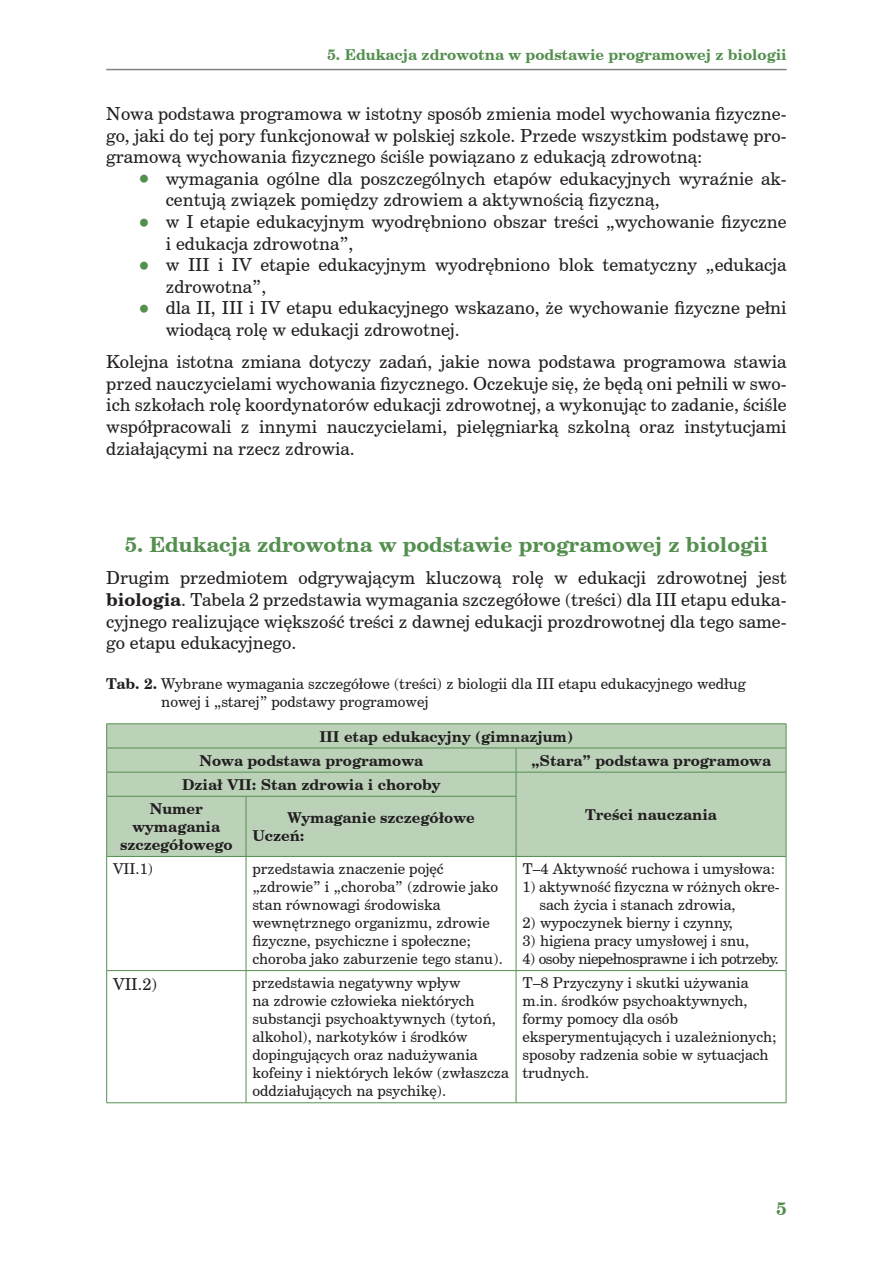
<style>
.page{position:relative;width:893px;height:1263px;background:#fff}
.page>*{position:absolute;margin:0;border:0;box-sizing:border-box;transform-origin:0 0}
.t1{font:700 21px "Century Schoolbook BT";color:#548f4f}
.t2{font:18px/21.6px "Century Schoolbook BT";color:#231f20}
.t3{font:700 18px "Century Schoolbook BT";color:#548f4f}
.t4{font:16.5px "Century Schoolbook BT";color:#231f20}
.t5{font:15px/18px "Century Schoolbook BT";color:#231f20}
.t6{font:700 15px/24.2px "Century Schoolbook BT";color:#231f20}
.t7{font:700 15px "Century Schoolbook BT";color:#548f4f}
.t8{font:15px "Century Schoolbook BT";letter-spacing:-.03em;color:#231f20}
.s1{font-size:27px;color:#548f4f}
.s2{font-weight:700}
</style>
<div class="page">
<hr style="left:106px;top:69px;width:681px;height:1px;background:#808285">
<div style="left:107px;top:724px;width:679px;height:132px;background:#bbd2b9"></div>
<hr style="left:106px;top:748px;width:140px;height:1px;background:#548f4f">
<hr style="left:246px;top:748px;width:270px;height:1px;background:#548f4f">
<hr style="left:516px;top:748px;width:270px;height:1px;background:#548f4f">
<hr style="left:106px;top:772px;width:140px;height:1px;background:#548f4f">
<hr style="left:246px;top:772px;width:270px;height:1px;background:#548f4f">
<hr style="left:516px;top:772px;width:270px;height:1px;background:#548f4f">
<svg style="left:516px;top:748px;width:1px;height:48px"></svg>
<hr style="left:106px;top:796px;width:140px;height:1px;background:#548f4f">
<hr style="left:246px;top:796px;width:270px;height:1px;background:#548f4f">
<hr style="left:246px;top:797px;width:1px;height:59px;background:#548f4f">
<hr style="left:516px;top:797px;width:1px;height:59px;background:#548f4f">
<hr style="left:246px;top:857px;width:1px;height:113px;background:#548f4f">
<hr style="left:516px;top:857px;width:1px;height:113px;background:#548f4f">
<hr style="left:106px;top:970px;width:140px;height:1px;background:#548f4f">
<hr style="left:246px;top:970px;width:270px;height:1px;background:#548f4f">
<hr style="left:246px;top:971px;width:1px;height:131px;background:#548f4f">
<hr style="left:516px;top:970px;width:270px;height:1px;background:#548f4f">
<hr style="left:516px;top:971px;width:1px;height:131px;background:#548f4f">
<hr style="left:106px;top:1102px;width:140px;height:1px;background:#548f4f">
<hr style="left:246px;top:1102px;width:270px;height:1px;background:#548f4f">
<hr style="left:516px;top:1102px;width:270px;height:1px;background:#548f4f">
<hr style="left:106px;top:857px;width:1px;height:113px;background:#548f4f">
<hr style="left:786px;top:857px;width:1px;height:113px;background:#548f4f">
<hr style="left:106px;top:971px;width:1px;height:131px;background:#548f4f">
<hr style="left:786px;top:971px;width:1px;height:131px;background:#548f4f">
<hr style="left:106px;top:723px;width:140px;height:1px;background:#548f4f">
<hr style="left:246px;top:723px;width:270px;height:1px;background:#548f4f">
<hr style="left:516px;top:723px;width:270px;height:1px;background:#548f4f">
<svg style="left:106px;top:724px;width:1px;height:72px"></svg>
<svg style="left:786px;top:724px;width:1px;height:72px"></svg>
<hr style="left:106px;top:797px;width:1px;height:59px;background:#548f4f">
<hr style="left:786px;top:796px;width:1px;height:60px;background:#548f4f">
<hr style="left:106px;top:856px;width:140px;height:1px;background:#548f4f">
<hr style="left:246px;top:856px;width:270px;height:1px;background:#548f4f">
<hr style="left:516px;top:856px;width:270px;height:1px;background:#548f4f">
<p class="t7" style="left:327px;top:44px;width:461px">5. Edukacja zdrowotna w podstawie programowej z biologii</p>
<p class="t2" style="left:106px;top:102px;width:682px;text-align:justify">Nowa podstawa programowa w istotny sposób zmienia model wychowania fizyczne&shy;go, jaki do tej pory funkcjonował w polskiej szkole. Przede wszystkim podstawę pro&shy;gramową wychowania fizycznego ściśle powiązano z edukacją zdrowotną:</p>
<p class="t2" style="left:166px;top:167px;width:622px;text-indent:-30px"><span class="s1">•</span> wymagania ogólne dla poszczególnych etapów edukacyjnych wyraźnie ak&shy;centują związek pomiędzy zdrowiem a aktywnością fizyczną,</p>
<p class="t2" style="left:166px;top:210px;width:622px;text-indent:-30px"><span class="s1">•</span> w I etapie edukacyjnym wyodrębniono obszar treści „wychowanie fizyczne i edukacja zdrowotna”,</p>
<p class="t2" style="left:166px;top:253px;width:622px;text-indent:-30px"><span class="s1">•</span> w III i IV etapie edukacyjnym wyodrębniono blok tematyczny „edukacja zdrowotna”,</p>
<p class="t2" style="left:166px;top:297px;width:622px;text-indent:-30px"><span class="s1">•</span> dla II, III i IV etapu edukacyjnego wskazano, że wychowanie fizyczne pełni wiodącą rolę w edukacji zdrowotnej.</p>
<p class="t2" style="left:106px;top:351px;width:682px;text-align:justify">Kolejna istotna zmiana dotyczy zadań, jakie nowa podstawa programowa stawia przed nauczycielami wychowania fizycznego. Oczekuje się, że będą oni pełnili w swo&shy;ich szkołach rolę koordynatorów edukacji zdrowotnej, a wykonując to zadanie, ściśle współpracowali z innymi nauczycielami, pielęgniarką szkolną oraz instytucjami działającymi na rzecz zdrowia.</p>
<p class="t1" style="left:125px;top:530px;width:645px">5. Edukacja zdrowotna w podstawie programowej z biologii</p>
<p class="t2" style="left:106px;top:567px;width:682px;text-align:justify">Drugim przedmiotem odgrywającym kluczową rolę w edukacji zdrowotnej jest <span class="s2">biologia</span>. Tabela 2 przedstawia wymagania szczegółowe (treści) dla III etapu eduka&shy;cyjnego realizujące większość treści z dawnej edukacji prozdrowotnej dla tego same&shy;go etapu edukacyjnego.</p>
<p class="t5" style="left:161px;top:674px;width:586px;text-indent:-55px"><span class="s2">Tab. 2.</span> Wybrane wymagania szczegółowe (treści) z biologii dla III etapu edukacyjnego według nowej i „starej” podstawy programowej</p>
<p class="t6" style="left:200px;top:724px;width:375px;text-indent:120px">III etap edukacyjny (gimnazjum)<br>Nowa podstawa programowa</p>
<p class="t6" style="left:531px;top:748px;width:242px">„Stara” podstawa programowa</p>
<p class="t6" style="left:150px;top:772px;width:292px;text-indent:32px">Dział VII: Stan zdrowia i choroby<br>Numer</p>
<p class="t6" style="left:585px;top:802px;width:133px">Treści nauczania</p>
<p class="t6" style="left:120px;top:817px;width:114px;line-height:18px;text-align:center">wymagania szczegółowego</p>
<p class="t6" style="left:252px;top:808px;width:224px;line-height:18px;text-indent:35px">Wymaganie szczegółowe<br>Uczeń:</p>
<p class="t5" style="left:113px;top:859px;width:42px">VII.1)</p>
<p class="t5" style="left:252px;top:859px;width:252px">przedstawia znaczenie pojęć „zdrowie” i „choroba” (zdrowie jako stan równowagi środowiska wewnętrznego organizmu, zdrowie fizyczne, psychiczne i społeczne; choroba jako zaburzenie tego stanu).</p>
<p class="t5" style="left:522px;top:859px;width:254px">T–4 Aktywność ruchowa i umysłowa:</p>
<p class="t5" style="left:539px;top:877px;width:242px;text-indent:-17px">1) aktywność fizyczna w różnych okre&shy;sach życia i stanach zdrowia,</p>
<p class="t5" style="left:522px;top:913px;width:212px">2) wypoczynek bierny i czynny,</p>
<p class="t5" style="left:522px;top:931px;width:228px">3) higiena pracy umysłowej i snu,</p>
<p class="t8" style="left:522px;top:948px;width:258px">4) osoby niepełnosprawne i ich potrzeby.</p>
<p class="t4" style="left:113px;top:972px;width:46px">VII.2)</p>
<p class="t5" style="left:252px;top:974px;width:258px">przedstawia negatywny wpływ<br>na zdrowie człowieka niektórych substancji psychoaktywnych (tytoń, alkohol), narkotyków i środków dopingujących oraz nadużywania kofeiny i niektórych leków (zwłaszcza oddziałujących na psychikę).</p>
<p class="t5" style="left:522px;top:974px;width:256px">T–8 Przyczyny i skutki używania m.in. środków psychoaktywnych, formy pomocy dla osób eksperymentujących i uzależnionych; sposoby radzenia sobie w sytuacjach trudnych.</p>
<p class="t3" style="left:776px;top:1195px;width:12px">5</p>
</div>
